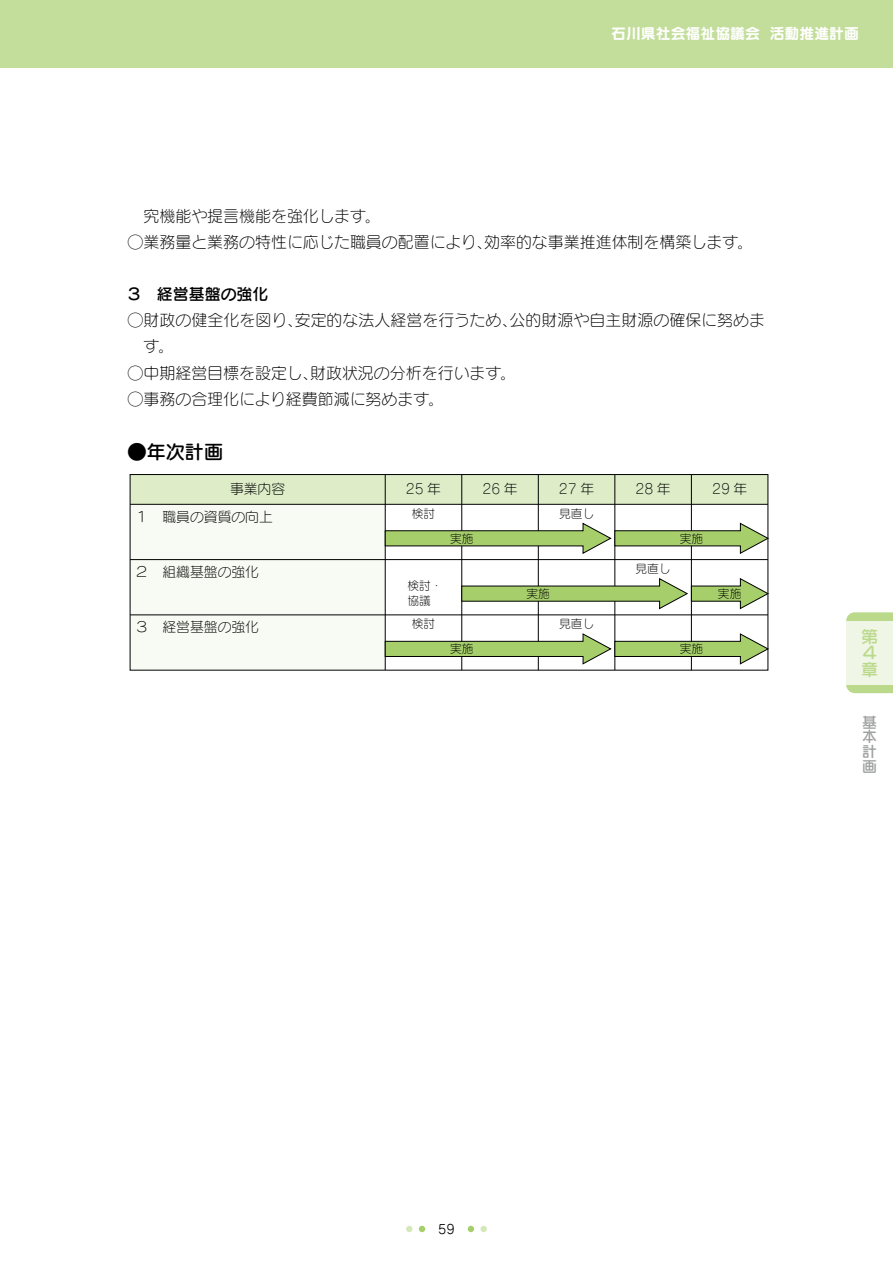
<style>
.page{position:relative;width:893px;height:1263px;background:#fff}
.page>*{position:absolute;margin:0;border:0;box-sizing:border-box;transform-origin:0 0}
.t1{font:19.2px "Seurat Pro DB";color:#000}
.t2{font:16.95px/16.5px "Seurat Pro DB";color:#bad98a;text-align:justify}
.t3{font:15.9px/26.1px "Seurat Pro L";color:#000}
.t4{font:15.9px "Seurat Pro DB";color:#000}
.t5{font:14.85px "Seurat Pro B";color:#fff}
.t6{font:14.85px/14.9px "Seurat Pro DB";color:#9fa0a0;text-align:justify}
.t7{font:13.8px "Seurat Pro L";color:#000}
.t8{font:12.75px "Seurat Pro M";color:#000}
.t9{font:11.7px/14.9px "Seurat Pro L";color:#000}
</style>
<div class="page">
<svg style="left:406px;top:1226px;width:6px;height:6px"></svg>
<div style="left:480px;top:1226px;width:7px;height:6px;background:#d5e8b9;border-radius:50%"></div>
<svg style="left:419px;top:1226px;width:6px;height:6px"></svg>
<svg style="left:468px;top:1226px;width:6px;height:6px"></svg>
<div style="left:0;top:0;width:893px;height:68px;background:#c3de9a"></div>
<svg style="left:846px;top:612px;width:47px;height:81px"></svg>
<div style="left:846px;top:621px;width:47px;height:64px;background:#eff6e5"></div>
<div style="left:130px;top:474px;width:255px;height:196px;background:#f8fbf3"></div>
<div style="left:130px;top:474px;width:638px;height:30px;background:#deedc8"></div>
<div style="left:130px;top:474px;width:638px;height:196px;border:1px solid #000"></div>
<hr style="left:691px;top:474px;width:1px;height:196px;background:#000">
<hr style="left:615px;top:474px;width:1px;height:196px;background:#000">
<hr style="left:538px;top:474px;width:1px;height:196px;background:#000">
<hr style="left:461px;top:474px;width:1px;height:196px;background:#000">
<hr style="left:385px;top:474px;width:1px;height:196px;background:#000">
<hr style="left:130px;top:504px;width:638px;height:1px;background:#000">
<hr style="left:130px;top:559px;width:638px;height:1px;background:#000">
<hr style="left:130px;top:615px;width:638px;height:1px;background:#000">
<svg style="left:384px;top:522px;width:385px;height:33px"></svg>
<svg style="left:461px;top:577px;width:308px;height:33px"></svg>
<svg style="left:384px;top:633px;width:385px;height:32px"></svg>
<p class="t5" style="left:611px;top:23px;width:249px">石川県社会福祉協議会 活動推進計画</p>
<p class="t3" style="left:144px;top:203px;width:239px">究機能や提言機能を強化します。</p>
<p class="t3" style="left:128px;top:229px;width:627px">○業務量と業務の特性に応じた職員の配置により、効率的な事業推進体制を構築します。</p>
<p class="t4" style="left:126px;top:284px;width:144px">３　経営基盤の強化</p>
<p class="t3" style="left:144px;top:307px;width:623px;text-indent:-16px">○財政の健全化を図り、安定的な法人経営を行うため、公的財源や自主財源の確保に努めます。</p>
<p class="t3" style="left:128px;top:359px;width:390px">○中期経営目標を設定し、財政状況の分析を行います。</p>
<p class="t3" style="left:128px;top:385px;width:318px">○事務の合理化により経費節減に努めます。</p>
<p class="t1" style="left:128px;top:439px;width:97px">●年次計画</p>
<p class="t7" style="left:230px;top:480px;width:57px">事業内容</p>
<p class="t7" style="left:406px;top:480px;width:37px">25 年</p>
<p class="t7" style="left:482px;top:480px;width:37px">26 年</p>
<p class="t7" style="left:559px;top:480px;width:37px">27 年</p>
<p class="t7" style="left:635px;top:480px;width:37px">28 年</p>
<p class="t7" style="left:712px;top:480px;width:37px">29 年</p>
<p class="t7" style="left:135px;top:507px;width:140px">１　職員の資質の向上</p>
<p class="t9" style="left:412px;top:505px;width:25px">検討</p>
<p class="t9" style="left:559px;top:505px;width:37px">見直し</p>
<p class="t7" style="left:135px;top:563px;width:126px">２　組織基盤の強化</p>
<p class="t7" style="left:135px;top:618px;width:126px">３　経営基盤の強化</p>
<p class="t9" style="left:407px;top:578px;width:37px">検討・協議</p>
<p class="t9" style="left:412px;top:616px;width:25px">検討</p>
<p class="t9" style="left:450px;top:531px;width:25px">実施</p>
<p class="t9" style="left:680px;top:531px;width:25px">実施</p>
<p class="t9" style="left:636px;top:561px;width:37px">見直し</p>
<p class="t9" style="left:527px;top:586px;width:25px">実施</p>
<p class="t9" style="left:718px;top:586px;width:25px">実施</p>
<p class="t9" style="left:559px;top:616px;width:37px">見直し</p>
<p class="t9" style="left:450px;top:641px;width:25px">実施</p>
<p class="t9" style="left:680px;top:641px;width:25px">実施</p>
<p class="t2" style="left:861px;top:627px;width:18px">第４章</p>
<p class="t6" style="left:862px;top:714px;width:16px">基本計画</p>
<p class="t8" style="left:438px;top:1220px;width:18px">59</p>
</div>
